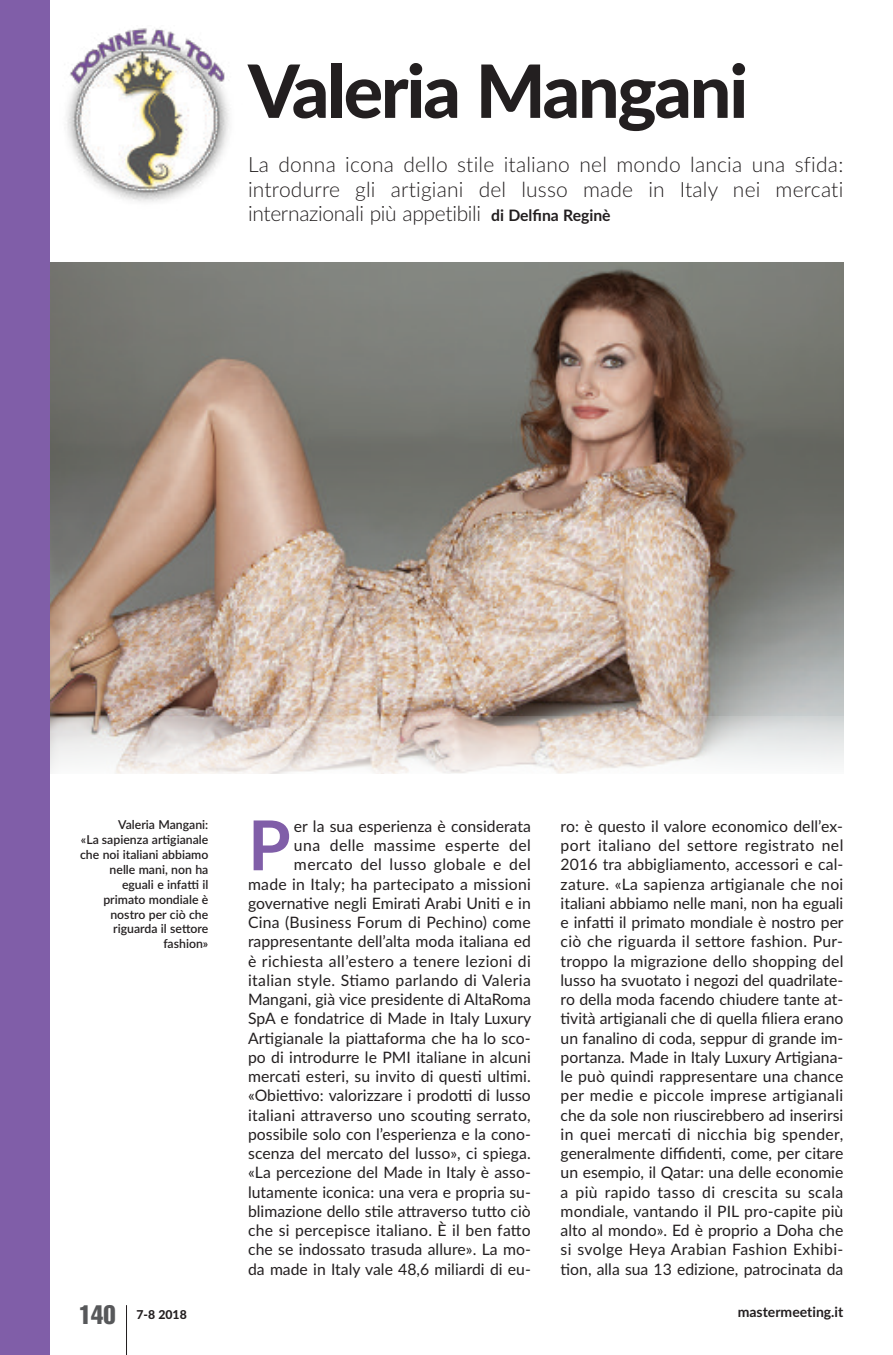
<style>
.page{position:relative;width:893px;height:1355px;background:#fff}
.page>*{position:absolute;margin:0;border:0;box-sizing:border-box;transform-origin:0 0}
.t1{font:800 73.5px "Lato";letter-spacing:-.03em;color:#231f20}
.t2{font:700 68.77px "Lato";color:#805ea8}
.t3{font:extra-condensed 26.25px "Helvetica";color:#57585a}
.t4{font:300 21px/24.5px "Lato";letter-spacing:-.015em;color:#231f20;text-align:justify}
.t5{font:15.75px/19.2px "Lato";letter-spacing:.005em;color:#231f20;text-align:justify}
.t6{font:700 14px "Lato";color:#231f20}
.t7{font:600 12.25px/14.9px "Lato";color:#231f20;text-align:right}
.t8{font:800 12.25px "Lato";color:#231f20}
.s1{font-weight:700;font-size:15.75px}
</style>
<div class="page">
<img style="left:50px;top:262px;width:793px;height:454px">
<svg style="left:50px;top:716px;width:793px;height:58px"></svg>
<hr style="left:126px;top:1305px;width:1px;height:49px;background:#231f20">
<div style="left:0;top:0;width:50px;height:1354px;background:#805ea8"></div>
<img style="left:66px;top:28px;width:163px;height:174px">
<h1 class="t1" style="left:248px;top:49px;width:502px">Valeria Mangani</h1>
<h3 class="t4" style="left:248px;top:153px;width:597px">La donna icona dello stile italiano nel mondo lancia una sfida: introdurre gli artigiani del lusso made in Italy nei mercati internazionali più appetibili <span class="s1">di Delfina Reginè</span></h3>
<p class="t7" style="left:80px;top:817px;width:130px">Valeria Mangani:<br>«La sapienza artigianale che noi italiani abbiamo nelle mani, non ha eguali e infatti il primato mondiale è nostro per ciò che riguarda il settore fashion»</p>
<p class="t5" style="left:248px;top:816px;width:285px;text-align:right">er la sua esperienza è considerata<br>una delle massime esperte del mercato del lusso globale e del<br>made in Italy; ha partecipato a missioni governative negli Emirati Arabi Uniti e in Cina (Business Forum di Pechino) come rappresentante dell’alta moda italiana ed è richiesta all’estero a tenere lezioni di italian style. Stiamo parlando di Valeria Mangani, già vice presidente di AltaRoma SpA e fondatrice di Made in Italy Luxury Artigianale la piattaforma che ha lo sco&shy;po di introdurre le PMI italiane in alcuni mercati esteri, su invito di questi ultimi. «Obiettivo: valorizzare i prodotti di lusso italiani attraverso uno scouting serrato, possibile solo con l’esperienza e la cono&shy;scenza del mercato del lusso», ci spiega. «La percezione del Made in Italy è asso&shy;lutamente iconica: una vera e propria su&shy;blimazione dello stile attraverso tutto ciò che si percepisce italiano. È il ben fatto che se indossato trasuda allure». La mo&shy;da made in Italy vale 48,6 miliardi di eu-</p>
<h2 class="t2" style="left:248px;top:806px;width:44px">P</h2>
<p class="t5" style="left:561px;top:816px;width:285px">ro: è questo il valore economico dell’ex&shy;port italiano del settore registrato nel 2016 tra abbigliamento, accessori e cal&shy;zature. «La sapienza artigianale che noi italiani abbiamo nelle mani, non ha eguali e infatti il primato mondiale è nostro per ciò che riguarda il settore fashion. Pur&shy;troppo la migrazione dello shopping del lusso ha svuotato i negozi del quadrilate&shy;ro della moda facendo chiudere tante at&shy;tività artigianali che di quella filiera erano un fanalino di coda, seppur di grande im&shy;portanza. Made in Italy Luxury Artigiana&shy;le può quindi rappresentare una chance per medie e piccole imprese artigianali che da sole non riuscirebbero ad inserirsi in quei mercati di nicchia big spender, generalmente diffidenti, come, per citare un esempio, il Qatar: una delle economie a più rapido tasso di crescita su scala mondiale, vantando il PIL pro-capite più alto al mondo». Ed è proprio a Doha che si svolge Heya Arabian Fashion Exhibi&shy;tion, alla sua 13 edizione, patrocinata da</p>
<h3 class="t3" style="left:79px;top:1305px;width:38px">140</h3>
<p class="t8" style="left:136px;top:1307px;width:52px">7-8 2018</p>
<p class="t6" style="left:738px;top:1303px;width:107px">mastermeeting.it</p>
</div>
